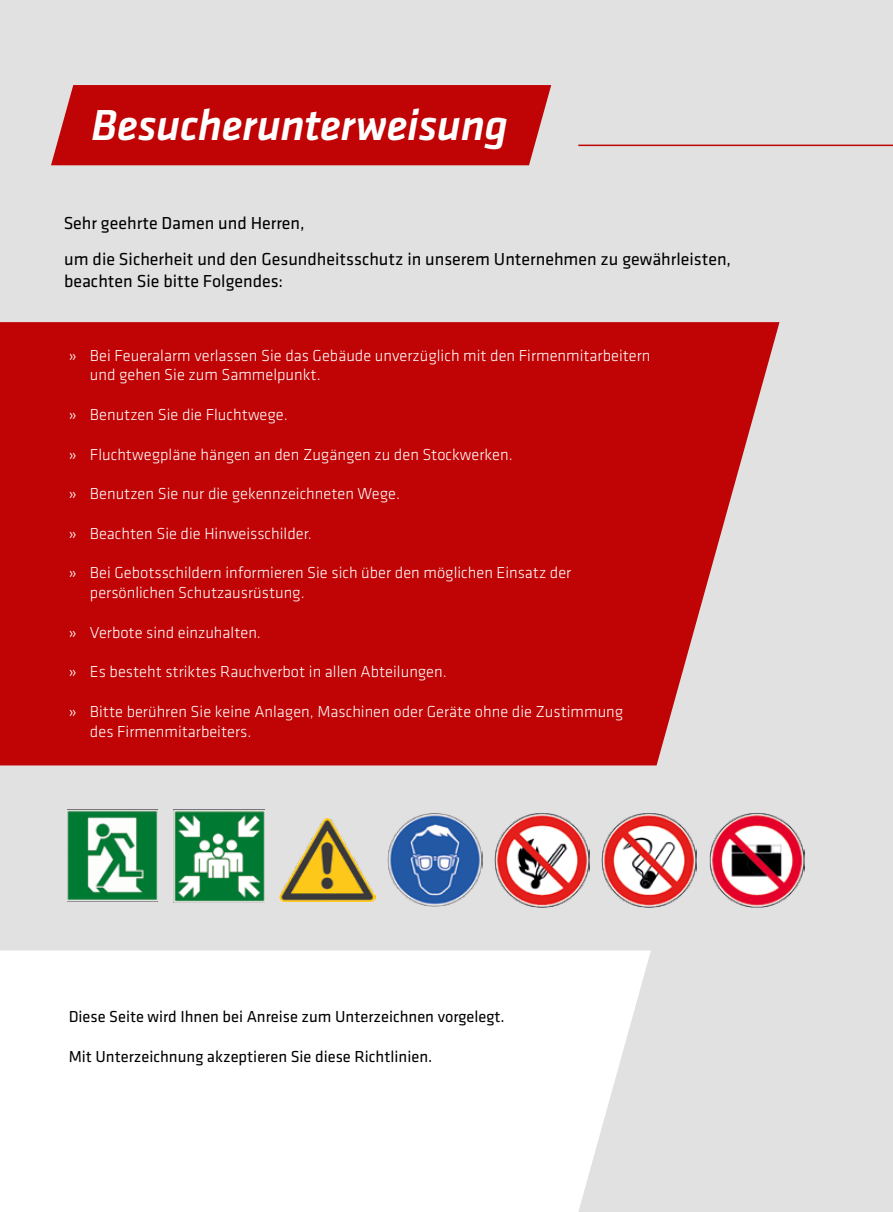
<style>
.page{position:relative;width:893px;height:1212px;background:#e1e1e1}
.page>*{position:absolute;margin:0;border:0;box-sizing:border-box;transform-origin:0 0}
.t1{font:italic 500 45px "Klavika Basic";letter-spacing:-.005em;color:#fff}
.t2{font:18px/36px "Klavika Basic";color:#000}
.t3{font:300 16.5px/19.8px "Klavika Basic";color:#fff}
.t4{font:16.5px "Klavika Basic";color:#000}
</style>
<div class="page">
<div style="left:51px;top:85px;width:500px;height:80px;background:#c00304"></div>
<hr style="left:578px;top:145px;width:315px;height:1px;background:#c00304">
<svg style="left:0;top:322px;width:779px;height:443px;background:#c21415"></svg>
<div style="left:0;top:950px;width:651px;height:262px;background:#fff"></div>
<img style="left:67px;top:810px;width:91px;height:91px">
<img style="left:174px;top:811px;width:91px;height:91px">
<img style="left:280px;top:818px;width:95px;height:83px">
<img style="left:387px;top:813px;width:95px;height:94px">
<img style="left:494px;top:813px;width:96px;height:95px">
<img style="left:601px;top:813px;width:96px;height:95px">
<img style="left:709px;top:813px;width:96px;height:95px">
<h1 class="t1" style="left:91px;top:95px;width:418px">Besucherunterweisung</h1>
<p class="t2" style="left:64px;top:205px;width:669px">Sehr geehrte Damen und Herren,<br>um die Sicherheit und den Gesundheitsschutz in unserem Unternehmen zu gewährleisten,</p>
<p class="t2" style="left:64px;top:262px;width:221px">beachten Sie bitte Folgendes:</p>
<p class="t3" style="left:90px;top:345px;width:562px;text-indent:-21px">» Bei Feueralarm verlassen Sie das Gebäude unverzüglich mit den Firmenmitarbeitern und gehen Sie zum Sammelpunkt.</p>
<p class="t3" style="left:69px;top:404px;width:221px">» Benutzen Sie die Fluchtwege.</p>
<p class="t3" style="left:69px;top:444px;width:445px">» Fluchtwegpläne hängen an den Zugängen zu den Stockwerken.</p>
<p class="t3" style="left:69px;top:484px;width:333px">» Benutzen Sie nur die gekennzeichneten Wege.</p>
<p class="t3" style="left:69px;top:523px;width:244px">» Beachten Sie die Hinweisschilder.</p>
<p class="t3" style="left:90px;top:563px;width:483px;text-indent:-21px">» Bei Gebotsschildern informieren Sie sich über den möglichen Einsatz der persönlichen Schutzausrüstung.</p>
<p class="t3" style="left:69px;top:622px;width:194px">» Verbote sind einzuhalten.</p>
<p class="t3" style="left:69px;top:662px;width:380px">» Es besteht striktes Rauchverbot in allen Abteilungen.</p>
<p class="t3" style="left:90px;top:701px;width:535px;text-indent:-21px">» Bitte berühren Sie keine Anlagen, Maschinen oder Geräte ohne die Zustimmung des Firmenmitarbeiters.</p>
<p class="t4" style="left:69px;top:1006px;width:438px">Diese Seite wird Ihnen bei Anreise zum Unterzeichnen vorgelegt.</p>
<p class="t4" style="left:69px;top:1046px;width:365px">Mit Unterzeichnung akzeptieren Sie diese Richtlinien.</p>
</div>
